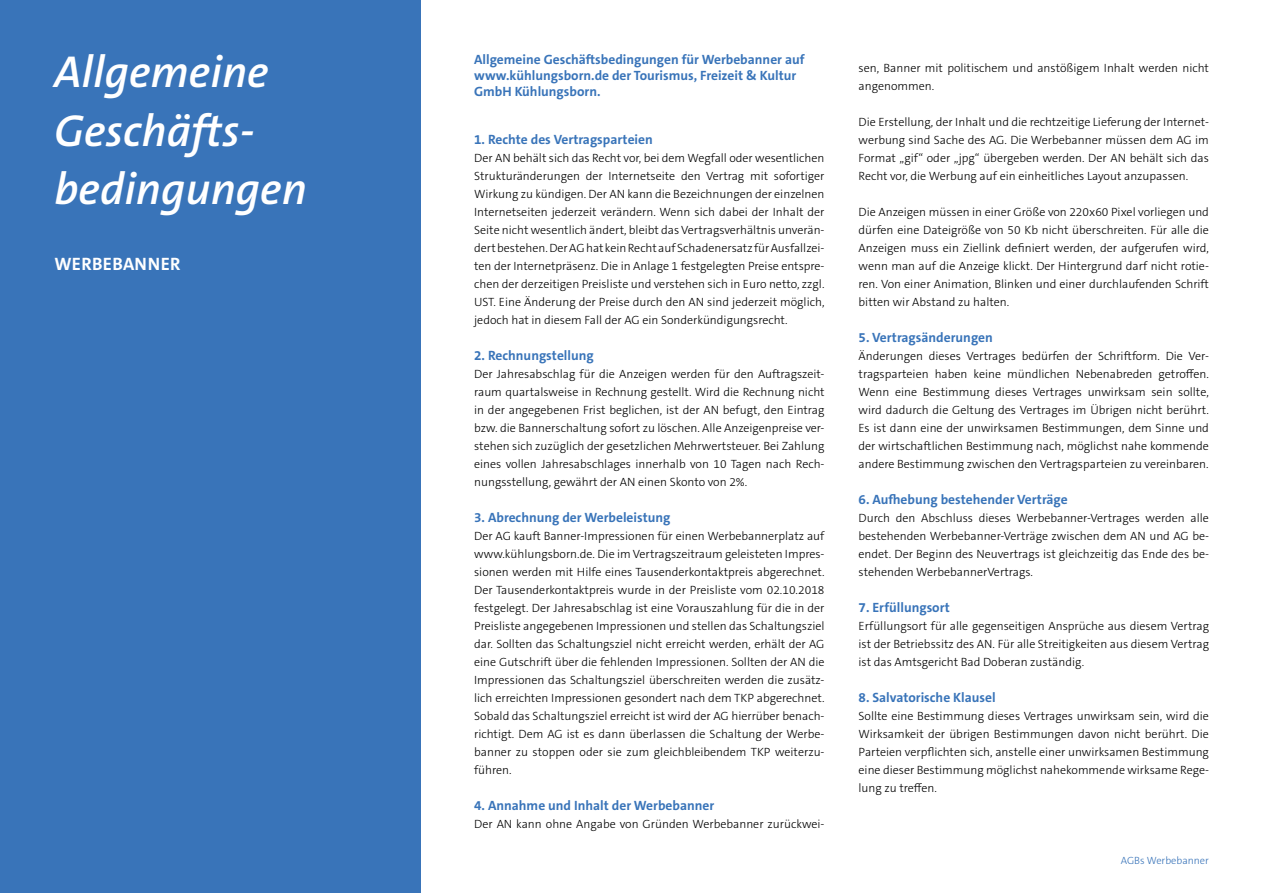
<style>
.page{position:relative;width:1263px;height:893px;background:#fff}
.page>*{position:absolute;margin:0;border:0;box-sizing:border-box;transform-origin:0 0}
.t1{font:italic 600 45px/58.5px "The Sans C5";color:#fff}
.t2{font:700 18px "The Sans C5";letter-spacing:.02em;color:#fff}
.Fliesstext{font:700 13.5px/16.2px "The Sans C5";color:#3974b9}
.Fliesstext-2{font:300 12px/18px "The Sans C5";color:#000;text-align:justify}
.t3{font:300 10.5px "The Sans C5";color:#3974b9}
</style>
<div class="page">
<div style="left:0;top:0;width:421px;height:893px;background:#3974b9"></div>
<p class="t1" style="left:54px;top:43px;width:254px">Allgemeine<br>Geschäfts&shy;bedingungen</p>
<p class="t2" style="left:54px;top:252px;width:128px">WERBEBANNER</p>
<p class="Fliesstext" style="left:474px;top:51px;width:332px">Allgemeine Geschäftsbedingungen für Werbebanner auf www.kühlungsborn.de der Tourismus, Freizeit &amp; Kultur<br>GmbH Kühlungsborn.</p>
<p class="Fliesstext" style="left:474px;top:131px;width:180px">1. Rechte des Vertragsparteien</p>
<p class="Fliesstext-2" style="left:474px;top:149px;width:352px">Der AN behält sich das Recht vor, bei dem Wegfall oder wesentlichen Strukturänderungen der Internetseite den Vertrag mit sofortiger Wirkung zu kündigen. Der AN kann die Bezeichnungen der einzelnen Internetseiten jederzeit verändern. Wenn sich dabei der Inhalt der Seite nicht wesentlich ändert, bleibt das Vertragsverhältnis unverän&shy;dert bestehen. Der AG hat kein Recht auf Schadenersatz für Ausfallzei&shy;ten der Internetpräsenz. Die in Anlage 1 festgelegten Preise entspre&shy;chen der derzeitigen Preisliste und verstehen sich in Euro netto, zzgl.<br>UST. Eine Änderung der Preise durch den AN sind jederzeit möglich, jedoch hat in diesem Fall der AG ein Sonderkündigungsrecht.</p>
<p class="Fliesstext" style="left:474px;top:347px;width:121px">2. Rechnungstellung</p>
<p class="Fliesstext-2" style="left:474px;top:365px;width:352px">Der Jahresabschlag für die Anzeigen werden für den Auftragszeit&shy;raum quartalsweise in Rechnung gestellt. Wird die Rechnung nicht in der angegebenen Frist beglichen, ist der AN befugt, den Eintrag bzw. die Bannerschaltung sofort zu löschen. Alle Anzeigenpreise ver&shy;stehen sich zuzüglich der gesetzlichen Mehrwertsteuer. Bei Zahlung eines vollen Jahresabschlages innerhalb von 10 Tagen nach Rech&shy;nungsstellung, gewährt der AN einen Skonto von 2%.</p>
<p class="Fliesstext" style="left:474px;top:509px;width:198px">3. Abrechnung der Werbeleistung</p>
<p class="Fliesstext-2" style="left:474px;top:527px;width:352px">Der AG kauft Banner-Impressionen für einen Werbebannerplatz auf www.kühlungsborn.de. Die im Vertragszeitraum geleisteten Impres&shy;sionen werden mit Hilfe eines Tausenderkontaktpreis abgerechnet.<br>Der Tausenderkontaktpreis wurde in der Preisliste vom 02.10.2018 festgelegt. Der Jahresabschlag ist eine Vorauszahlung für die in der Preisliste angegebenen Impressionen und stellen das Schaltungsziel dar. Sollten das Schaltungsziel nicht erreicht werden, erhält der AG eine Gutschrift über die fehlenden Impressionen. Sollten der AN die Impressionen das Schaltungsziel überschreiten werden die zusätz&shy;lich erreichten Impressionen gesondert nach dem TKP abgerechnet.<br>Sobald das Schaltungsziel erreicht ist wird der AG hierrüber benach&shy;richtigt. Dem AG ist es dann überlassen die Schaltung der Werbe&shy;banner zu stoppen oder sie zum gleichbleibendem TKP weiterzu&shy;führen.</p>
<p class="Fliesstext" style="left:474px;top:797px;width:242px">4. Annahme und Inhalt der Werbebanner</p>
<p class="Fliesstext-2" style="left:474px;top:815px;width:352px">Der AN kann ohne Angabe von Gründen Werbebanner zurückwei-</p>
<p class="Fliesstext-2" style="left:858px;top:59px;width:352px">sen, Banner mit politischem und anstößigem Inhalt werden nicht angenommen.</p>
<p class="Fliesstext-2" style="left:858px;top:113px;width:352px">Die Erstellung, der Inhalt und die rechtzeitige Lieferung der Internet&shy;werbung sind Sache des AG. Die Werbebanner müssen dem AG im Format „gif“ oder „jpg“ übergeben werden. Der AN behält sich das Recht vor, die Werbung auf ein einheitliches Layout anzupassen.</p>
<p class="Fliesstext-2" style="left:858px;top:203px;width:352px">Die Anzeigen müssen in einer Größe von 220x60 Pixel vorliegen und dürfen eine Dateigröße von 50 Kb nicht überschreiten. Für alle die Anzeigen muss ein Ziellink definiert werden, der aufgerufen wird, wenn man auf die Anzeige klickt. Der Hintergrund darf nicht rotie&shy;ren. Von einer Animation, Blinken und einer durchlaufenden Schrift bitten wir Abstand zu halten.</p>
<p class="Fliesstext" style="left:858px;top:329px;width:136px">5. Vertragsänderungen</p>
<p class="Fliesstext-2" style="left:858px;top:347px;width:352px">Änderungen dieses Vertrages bedürfen der Schriftform. Die Ver&shy;tragsparteien haben keine mündlichen Nebenabreden getroffen.<br>Wenn eine Bestimmung dieses Vertrages unwirksam sein sollte, wird dadurch die Geltung des Vertrages im Übrigen nicht berührt.<br>Es ist dann eine der unwirksamen Bestimmungen, dem Sinne und der wirtschaftlichen Bestimmung nach, möglichst nahe kommende andere Bestimmung zwischen den Vertragsparteien zu vereinbaren.</p>
<p class="Fliesstext" style="left:858px;top:491px;width:211px">6. Aufhebung bestehender Verträge</p>
<p class="Fliesstext-2" style="left:858px;top:509px;width:352px">Durch den Abschluss dieses Werbebanner-Vertrages werden alle bestehenden Werbebanner-Verträge zwischen dem AN und AG be&shy;endet. Der Beginn des Neuvertrags ist gleichzeitig das Ende des be&shy;stehenden WerbebannerVertrags.</p>
<p class="Fliesstext" style="left:858px;top:599px;width:93px">7. Erfüllungsort</p>
<p class="Fliesstext-2" style="left:858px;top:617px;width:352px">Erfüllungsort für alle gegenseitigen Ansprüche aus diesem Vertrag ist der Betriebssitz des AN. Für alle Streitigkeiten aus diesem Vertrag ist das Amtsgericht Bad Doberan zuständig.</p>
<p class="Fliesstext" style="left:858px;top:689px;width:139px">8. Salvatorische Klausel</p>
<p class="Fliesstext-2" style="left:858px;top:707px;width:352px">Sollte eine Bestimmung dieses Vertrages unwirksam sein, wird die Wirksamkeit der übrigen Bestimmungen davon nicht berührt. Die Parteien verpflichten sich, anstelle einer unwirksamen Bestimmung eine dieser Bestimmung möglichst nahekommende wirksame Rege&shy;lung zu treffen.</p>
<p class="t3" style="left:1121px;top:854px;width:90px">AGBs Werbebanner</p>
</div>
